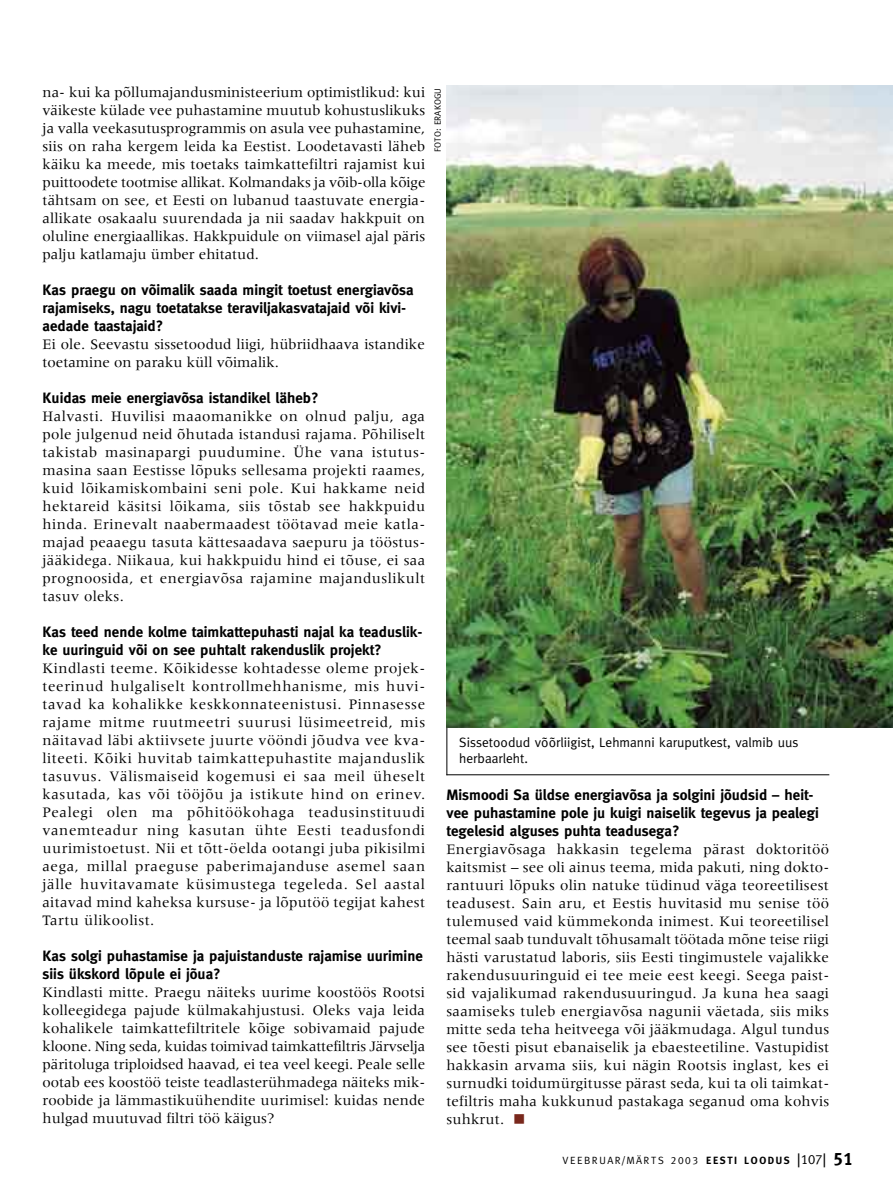
<style>
.page{position:relative;width:893px;height:1191px;background:#fff}
.page>*{position:absolute;margin:0;border:0;box-sizing:border-box;transform-origin:0 0}
.t1{font:15px/18px "Meridien";letter-spacing:.005em;color:#000;text-align:justify}
.t2{font:700 15px/18px "Meta";color:#000}
.t3{font:13.5px/16.5px "Meta";color:#000}
.t4{font:10.5px "Meta Caps";letter-spacing:.15em;color:#000}
.t5{font:9px "Meta";color:#000}
.s1{color:#79281c}
.s2{font-family:"Meta";font-weight:700}
.s3{font-family:"Meta";font-size:18px}
.s4{font-size:13.5px}
.s5{font-weight:700;font-size:18px}
</style>
<div class="page">
<hr style="left:447px;top:774px;width:382px;height:1px;background:#000">
<hr style="left:446px;top:703px;width:1px;height:71px;background:#000">
<img style="left:446px;top:85px;width:447px;height:642px">
<p class="t1" style="left:43px;top:83px;width:384px">na- kui ka põllumajandusministeerium optimistlikud: kui väikeste külade vee puhastamine muutub kohustuslikuks ja valla veekasutusprogrammis on asula vee puhastamine, siis on raha kergem leida ka Eestist. Loodetavasti läheb käiku ka meede, mis toetaks taimkattefiltri rajamist kui puittoodete tootmise allikat. Kolmandaks ja võib-olla kõige tähtsam on see, et Eesti on lubanud taastuvate energia&shy;allikate osakaalu suurendada ja nii saadav hakkpuit on oluline energiaallikas. Hakkpuidule on viimasel ajal päris palju katlamaju ümber ehitatud.</p>
<p class="t2" style="left:43px;top:280px;width:373px">Kas praegu on võimalik saada mingit toetust energiavõsa rajamiseks, nagu toetatakse teraviljakasvatajaid või kivi&shy;aedade taastajaid?</p>
<p class="t1" style="left:43px;top:335px;width:384px">Ei ole. Seevastu sissetoodud liigi, hübriidhaava istandike toetamine on paraku küll võimalik.</p>
<p class="t2" style="left:43px;top:388px;width:278px">Kuidas meie energiavõsa istandikel läheb?</p>
<p class="t1" style="left:43px;top:407px;width:384px">Halvasti. Huvilisi maaomanikke on olnud palju, aga pole julgenud neid õhutada istandusi rajama. Põhiliselt takistab masinapargi puudumine. Ühe vana istutus&shy;masina saan Eestisse lõpuks sellesama projekti raames, kuid lõikamiskombaini seni pole. Kui hakkame neid hektareid käsitsi lõikama, siis tõstab see hakkpuidu hinda. Erinevalt naabermaadest töötavad meie katla&shy;majad peaaegu tasuta kättesaadava saepuru ja tööstus&shy;jääkidega. Niikaua, kui hakkpuidu hind ei tõuse, ei saa prognoosida, et energiavõsa rajamine majanduslikult tasuv oleks.</p>
<p class="t2" style="left:43px;top:622px;width:381px">Kas teed nende kolme taimkattepuhasti najal ka teaduslik&shy;ke uuringuid või on see puhtalt rakenduslik projekt?</p>
<p class="t1" style="left:43px;top:659px;width:384px">Kindlasti teeme. Kõikidesse kohtadesse oleme projek&shy;teerinud hulgaliselt kontrollmehhanisme, mis huvi&shy;tavad ka kohalikke keskkonnateenistusi. Pinnasesse rajame mitme ruutmeetri suurusi lüsimeetreid, mis näitavad läbi aktiivsete juurte vööndi jõudva vee kva&shy;liteeti. Kõiki huvitab taimkattepuhastite majanduslik tasuvus. Välismaiseid kogemusi ei saa meil üheselt kasutada, kas või tööjõu ja istikute hind on erinev.<br>Pealegi olen ma põhitöökohaga teadusinstituudi vanemteadur ning kasutan ühte Eesti teadusfondi uurimistoetust. Nii et tõtt-öelda ootangi juba pikisilmi aega, millal praeguse paberimajanduse asemel saan jälle huvitavamate küsimustega tegeleda. Sel aastal aitavad mind kaheksa kursuse- ja lõputöö tegijat kahest Tartu ülikoolist.</p>
<p class="t2" style="left:43px;top:946px;width:382px">Kas solgi puhastamise ja pajuistanduste rajamise uurimine siis ükskord lõpule ei jõua?</p>
<p class="t1" style="left:43px;top:983px;width:384px">Kindlasti mitte. Praegu näiteks uurime koostöös Rootsi kolleegidega pajude külmakahjustusi. Oleks vaja leida kohalikele taimkattefiltritele kõige sobivamaid pajude kloone. Ning seda, kuidas toimivad taimkattefiltris Järvselja päritoluga triploidsed haavad, ei tea veel keegi. Peale selle ootab ees koostöö teiste teadlasterühmadega näiteks mik&shy;roobide ja lämmastikuühendite uurimisel: kuidas nende hulgad muutuvad filtri töö käigus?</p>
<p class="t5" style="left:433px;top:152px;width:65px;rotate:-90deg">FOTO: ERAKOGU</p>
<p class="t3" style="left:459px;top:733px;width:341px">Sissetoodud võõrliigist, Lehmanni karuputkest, valmib uus herbaarleht.</p>
<p class="t2" style="left:446px;top:785px;width:374px">Mismoodi Sa üldse energiavõsa ja solgini jõudsid – heit&shy;vee puhastamine pole ju kuigi naiselik tegevus ja pealegi tegelesid alguses puhta teadusega?</p>
<p class="t1" style="left:446px;top:839px;width:384px">Energiavõsaga hakkasin tegelema pärast doktoritöö kaitsmist – see oli ainus teema, mida pakuti, ning dokto&shy;rantuuri lõpuks olin natuke tüdinud väga teoreetilisest teadusest. Sain aru, et Eestis huvitasid mu senise töö tulemused vaid kümmekonda inimest. Kui teoreetilisel teemal saab tunduvalt tõhusamalt töötada mõne teise riigi hästi varustatud laboris, siis Eesti tingimustele vajalikke rakendusuuringuid ei tee meie eest keegi. Seega paist&shy;sid vajalikumad rakendusuuringud. Ja kuna hea saagi saamiseks tuleb energiavõsa nagunii väetada, siis miks mitte seda teha heitveega või jääkmudaga. Algul tundus see tõesti pisut ebanaiselik ja ebaesteetiline. Vastupidist hakkasin arvama siis, kui nägin Rootsis inglast, kes ei surnudki toidumürgitusse pärast seda, kui ta oli taimkat&shy;tefiltris maha kukkunud pastakaga seganud oma kohvis suhkrut. <span class="s1">■</span></p>
<p class="t4" style="left:562px;top:1153px;width:292px">VEEBRUAR/MÄRTS 2003 <span class="s2">EESTI LOODUS</span> <span class="s3">|</span><span class="s4">107</span><span class="s3">|</span> <span class="s5">51</span></p>
</div>
